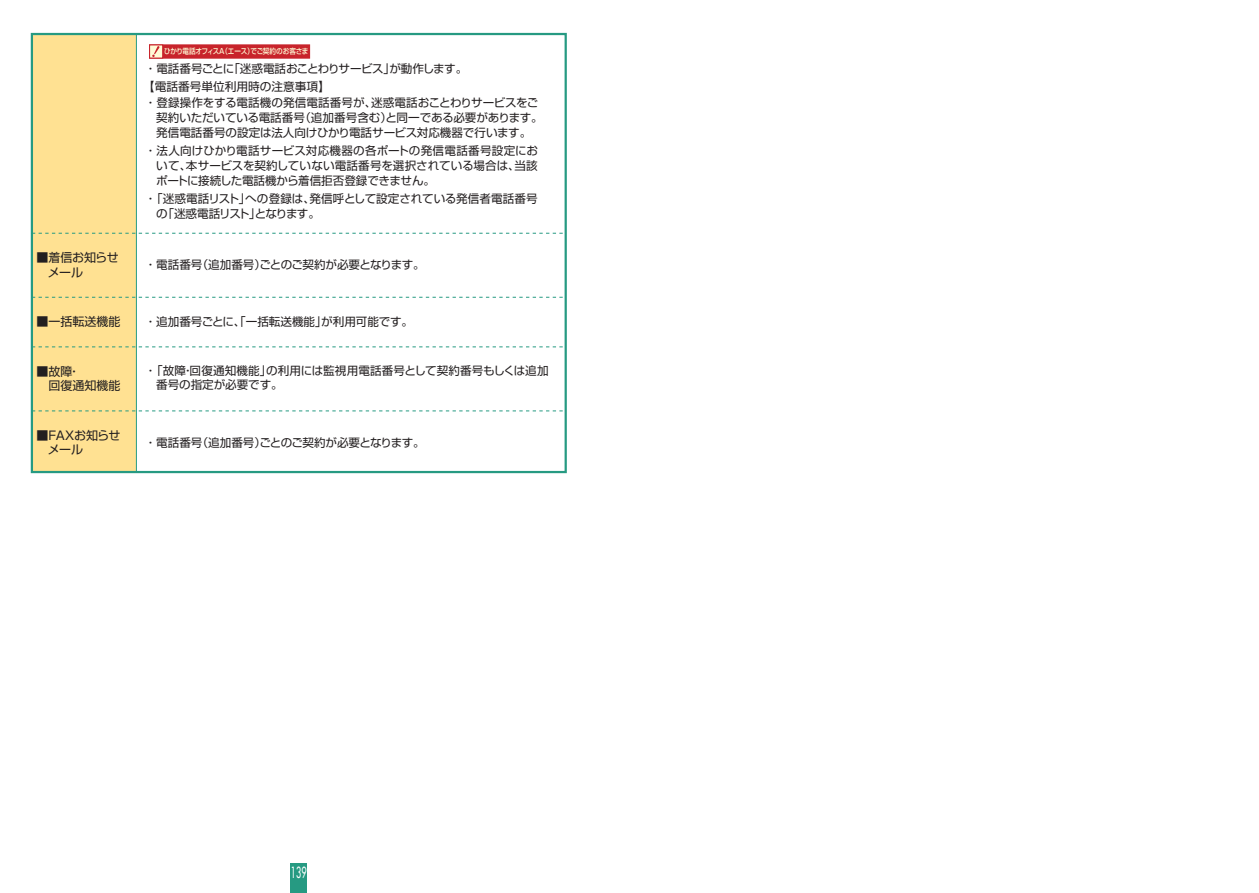
<style>
.page{position:relative;width:1259px;height:893px;background:#fff}
.page>*{position:absolute;margin:0;border:0;box-sizing:border-box;transform-origin:0 0}
.t1{font:15px "Futura";color:#fff;scale:.6 1}
.t2{font:12px/14.4px "Shin Go Pro Regular 90 pv RKSJ H";color:#231f20}
.t3{font:11.7px "Shin Go Pro Regular 90 pv RKSJ H";color:#231f20}
.t4{font:11.55px/15px "Shin Go Pro Regular 90 pv RKSJ H";letter-spacing:-.005em;color:#231f20}
.t5{font:11.55px "Shin Go Pro Regular 90 pv RKSJ H";letter-spacing:-.05em;color:#231f20}
.t6{font:7.65px "Shin Go Pro Medium 90 pv RKSJ H";letter-spacing:-.03em;color:#fffbd6;scale:.87 1}
</style>
<div class="page">
<svg style="left:30px;top:32px;width:537px;height:861px"></svg>
<p class="t6" style="left:164px;top:45px;width:167px">ひかり電話オフィスA（エース）でご契約のお客さま</p>
<p class="t2" style="left:37px;top:249px;width:84px">■着信お知らせ　メール</p>
<p class="t5" style="left:145px;top:59px;width:324px">・電話番号ごとに「迷惑電話おことわりサービス」が動作します。</p>
<p class="t4" style="left:156px;top:93px;width:388px;text-indent:-12px">・登録操作をする電話機の発信電話番号が、迷惑電話おことわりサービスをご契約いただいている電話番号（追加番号含む）と同一である必要があります。発信電話番号の設定は法人向けひかり電話サービス対応機器で行います。</p>
<p class="t4" style="left:156px;top:142px;width:383px;text-align:justify;text-indent:-11px">・法人向けひかり電話サービス対応機器の各ポートの発信電話番号設定において、本サービスを契約していない電話番号を選択されている場合は、当該ポートに接続した電話機から着信拒否登録できません。</p>
<p class="t4" style="left:156px;top:190px;width:383px;text-indent:-12px">・「迷惑電話リスト」への登録は、発信呼として設定されている発信者電話番号の「迷惑電話リスト」となります。</p>
<p class="t3" style="left:143px;top:76px;width:189px">【電話番号単位利用時の注意事項】</p>
<p class="t4" style="left:145px;top:256px;width:281px">・電話番号（追加番号）ごとのご契約が必要となります。</p>
<p class="t2" style="left:37px;top:313px;width:85px">■一括転送機能</p>
<p class="t4" style="left:145px;top:312px;width:270px">・追加番号ごとに、「一括転送機能」が利用可能です。</p>
<p class="t4" style="left:156px;top:363px;width:394px;line-height:13.5px;text-indent:-12px">・「故障・回復通知機能」の利用には監視用電話番号として契約番号もしくは追加番号の指定が必要です。</p>
<p class="t2" style="left:37px;top:363px;width:85px">■故障・<br>　回復通知機能</p>
<p class="t2" style="left:37px;top:427px;width:86px">■FAXお知らせ　メール</p>
<p class="t4" style="left:145px;top:434px;width:281px">・電話番号（追加番号）ごとのご契約が必要となります。</p>
<p class="t1" style="left:291px;top:863px;width:28px">139</p>
</div>
